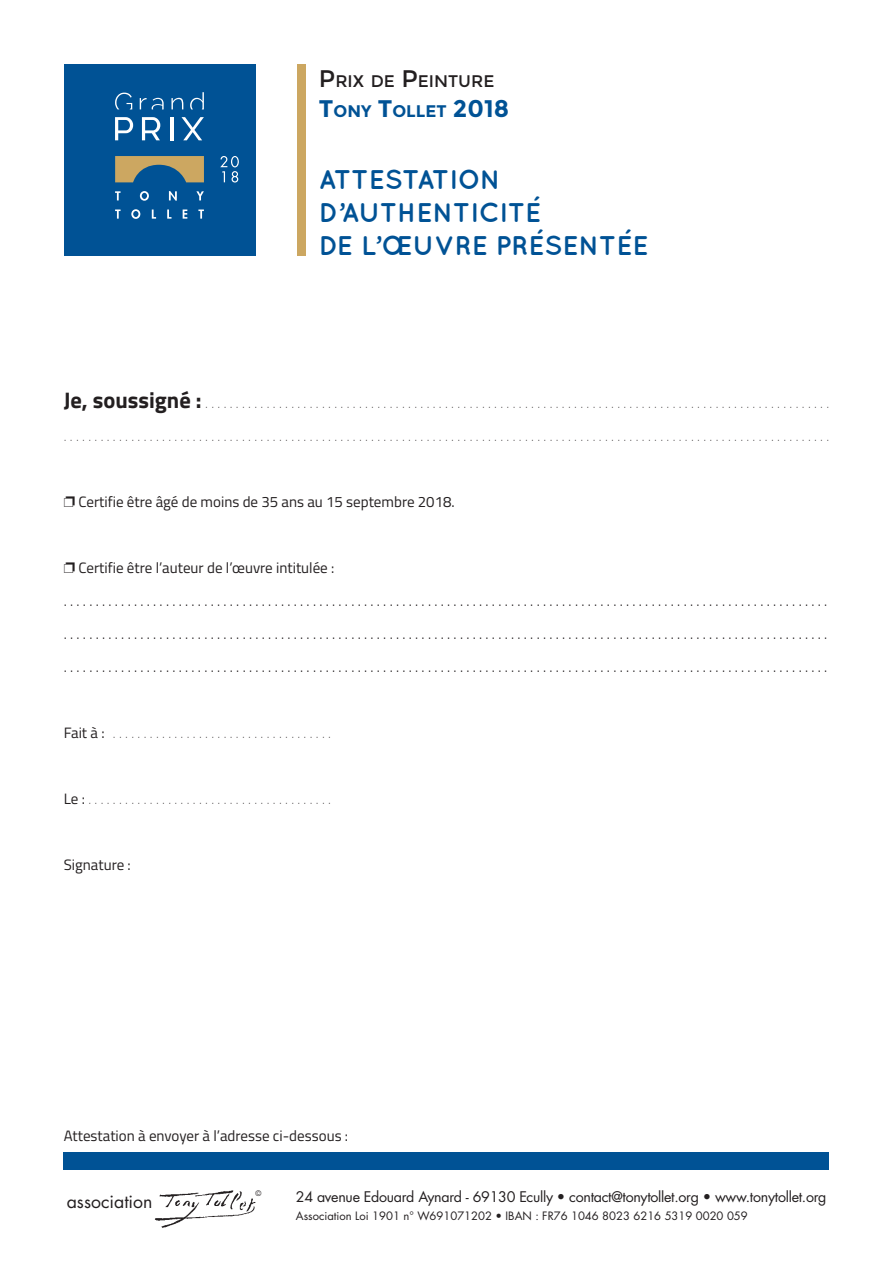
<style>
.page{position:relative;width:893px;height:1263px;background:#fff}
.page>*{position:absolute;margin:0;border:0;box-sizing:border-box;transform-origin:0 0}
.t1{font:700 27px/33px "Quicksand";color:#005295}
.t2{font:17.7px "Futura";color:#231f20}
.t3{font:16.8px/29.8px "Montserrat";color:#231f20}
.t4{font:300 15px "Titillium Web";color:#231f20}
.t5{font:100 15px "Titillium Web";color:#231f20}
.t6{font:15px "Titillium Web";color:#231f20}
.t7{font:14.25px "Futura";letter-spacing:-.02em;color:#231f20}
.t8{font:11.25px "Futura";color:#231f20}
.t9{font:7.35px "Futura";color:#231f20}
.s1{font-size:24px}
.s2{font-weight:700;font-size:24px;color:#005295}
.s3{font-weight:700;color:#005295}
.s4{font-weight:700;font-size:22.5px}
.s5{font-weight:400}
</style>
<div class="page">
<img style="left:154px;top:1190px;width:102px;height:38px">
<div style="left:64px;top:1152px;width:765px;height:17px;background:#005295"></div>
<div style="left:298px;top:64px;width:8px;height:191px;background:#cca761"></div>
<div style="left:64px;top:64px;width:191px;height:191px;background:#005295"></div>
<svg style="left:115px;top:93px;width:17px;height:16px"></svg>
<svg style="left:140px;top:98px;width:24px;height:11px"></svg>
<svg style="left:171px;top:98px;width:12px;height:11px"></svg>
<svg style="left:190px;top:92px;width:14px;height:17px"></svg>
<svg style="left:142px;top:117px;width:18px;height:23px"></svg>
<hr style="left:170px;top:117px;width:4px;height:23px;background:#fff">
<svg style="left:115px;top:117px;width:18px;height:23px"></svg>
<svg style="left:182px;top:117px;width:22px;height:23px"></svg>
<svg style="left:115px;top:156px;width:89px;height:26px"></svg>
<svg style="left:115px;top:191px;width:6px;height:9px"></svg>
<svg style="left:140px;top:191px;width:9px;height:10px"></svg>
<svg style="left:169px;top:191px;width:8px;height:10px"></svg>
<svg style="left:196px;top:191px;width:8px;height:9px"></svg>
<svg style="left:115px;top:209px;width:6px;height:10px"></svg>
<svg style="left:131px;top:209px;width:9px;height:10px"></svg>
<svg style="left:152px;top:209px;width:4px;height:10px"></svg>
<svg style="left:167px;top:209px;width:4px;height:10px"></svg>
<svg style="left:183px;top:209px;width:4px;height:10px"></svg>
<svg style="left:198px;top:209px;width:6px;height:10px"></svg>
<svg style="left:220px;top:156px;width:19px;height:27px"></svg>
<p class="t3" style="left:319px;top:66px;width:192px"><span class="s1">P</span>RIX DE <span class="s1">P</span>EINTURE<br><span class="s2">T</span><span class="s3">ONY</span> <span class="s2">T</span><span class="s3">OLLET</span> <span class="s2">2018</span></p>
<h1 class="t1" style="left:319px;top:162px;width:331px">ATTESTATION<br>D’AUTHENTICITÉ<br>DE L’ŒUVRE PRÉSENTÉE</h1>
<p class="t5" style="left:64px;top:392px;width:761px"><span class="s4">Je, soussigné :</span> . . . . . . . . . . . . . . . . . . . . . . . . . . . . . . . . . . . . . . . . . . . . . . . . . . . . . . . . . . . . . . . . . . . . . . . . . . . . . . . . . . . . . . . . . . . . . . . . . . . . .</p>
<p class="t5" style="left:64px;top:425px;width:765px">.............................................................................................................................</p>
<p class="t6" style="left:64px;top:491px;width:392px">❐ Certifie être âgé de moins de 35 ans au 15 septembre 2018.</p>
<p class="t6" style="left:64px;top:557px;width:272px">❐ Certifie être l’auteur de l’œuvre intitulée :</p>
<p class="t4" style="left:64px;top:590px;width:765px">. . . . . . . . . . . . . . . . . . . . . . . . . . . . . . . . . . . . . . . . . . . . . . . . . . . . . . . . . . . . . . . . . . . . . . . . . . . . . . . . . . . . . . . . . . . . . . . . . . . . . . . . . . . . . . . . . . . . . . . .</p>
<p class="t4" style="left:64px;top:623px;width:765px">. . . . . . . . . . . . . . . . . . . . . . . . . . . . . . . . . . . . . . . . . . . . . . . . . . . . . . . . . . . . . . . . . . . . . . . . . . . . . . . . . . . . . . . . . . . . . . . . . . . . . . . . . . . . . . . . . . . . . . . .</p>
<p class="t4" style="left:64px;top:656px;width:765px">. . . . . . . . . . . . . . . . . . . . . . . . . . . . . . . . . . . . . . . . . . . . . . . . . . . . . . . . . . . . . . . . . . . . . . . . . . . . . . . . . . . . . . . . . . . . . . . . . . . . . . . . . . . . . . . . . . . . . . . .</p>
<p class="t5" style="left:64px;top:722px;width:269px"><span class="s5">Fait à :</span> . . . . . . . . . . . . . . . . . . . . . . . . . . . . . . . . . . . .</p>
<p class="t5" style="left:64px;top:788px;width:269px"><span class="s5">Le :</span> . . . . . . . . . . . . . . . . . . . . . . . . . . . . . . . . . . . . . . . .</p>
<p class="t6" style="left:64px;top:854px;width:69px">Signature :</p>
<p class="t6" style="left:64px;top:1124px;width:286px">Attestation à envoyer à l’adresse ci-dessous :</p>
<p class="t2" style="left:67px;top:1189px;width:87px">association</p>
<p class="t9" style="left:255px;top:1188px;width:7px">©</p>
<p class="t7" style="left:296px;top:1187px;width:532px">24 avenue Edouard Aynard - 69130 Ecully • contact@tonytollet.org • www.tonytollet.org</p>
<p class="t8" style="left:296px;top:1208px;width:453px">Association Loi 1901 n° W691071202 • IBAN : FR76 1046 8023 6216 5319 0020 059</p>
</div>
